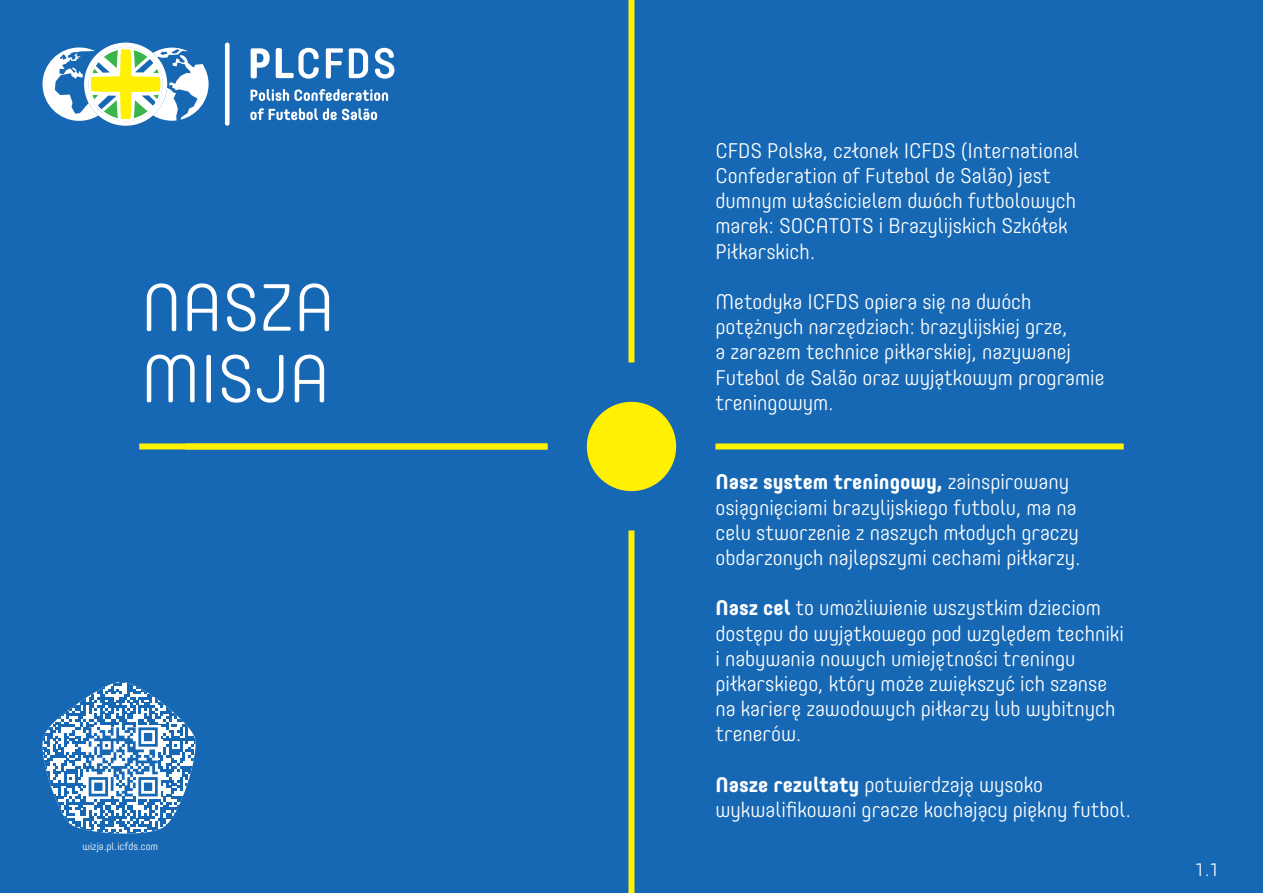
<style>
.page{position:relative;width:1263px;height:893px;background:#1768b4}
.page>*{position:absolute;margin:0;border:0;box-sizing:border-box;transform-origin:0 0}
.t1{font:300 66px/71.2px "Core Mellow 35";color:#fff}
.t2{font:300 21px/25.2px "Core Mellow 35";color:#fff}
.t3{font:700 21px "Core Mellow 65";color:#fff}
.t4{font:300 18px "Core Mellow 35";color:#fff}
.t5{font:300 10.5px "Core Mellow 35";color:#fff}
.s1{font-family:"Core Mellow 35";font-weight:300}
.s2{font-family:"Core Mellow 65";font-weight:700}
</style>
<div class="page">
<div style="left:587px;top:402px;width:89px;height:89px;background:#fff101;border-radius:50%"></div>
<div style="left:628px;top:0;width:6px;height:362px;background:#fff101"></div>
<div style="left:628px;top:530px;width:6px;height:363px;background:#fff101"></div>
<div style="left:715px;top:443px;width:409px;height:6px;background:#fff101"></div>
<div style="left:139px;top:443px;width:408px;height:6px;background:#fff101"></div>
<svg style="left:43px;top:682px;width:153px;height:152px"></svg>
<svg style="left:43px;top:43px;width:166px;height:83px"></svg>
<div style="left:225px;top:43px;width:5px;height:83px;background:#fff;border-radius:2px"></div>
<svg style="left:250px;top:108px;width:127px;height:12px"></svg>
<svg style="left:251px;top:89px;width:137px;height:12px"></svg>
<svg style="left:251px;top:48px;width:19px;height:30px"></svg>
<svg style="left:276px;top:48px;width:43px;height:31px"></svg>
<svg style="left:326px;top:48px;width:17px;height:30px"></svg>
<svg style="left:349px;top:48px;width:19px;height:30px"></svg>
<svg style="left:375px;top:48px;width:19px;height:31px"></svg>
<h1 class="t1" style="left:141px;top:269px;width:195px">NASZA<br>MISJA</h1>
<p class="t5" style="left:82px;top:839px;width:77px">wizja.pl.icfds.com</p>
<p class="t2" style="left:715px;top:137px;width:365px">CFDS Polska, członek ICFDS (International Confederation of Futebol de Salão) jest dumnym właścicielem dwóch futbolowych marek: SOCATOTS i Brazylijskich Szkółek Piłkarskich.</p>
<p class="t2" style="left:715px;top:288px;width:391px">Metodyka ICFDS opiera się na dwóch potężnych narzędziach: brazylijskiej grze,<br>a zarazem technice piłkarskiej, nazywanej Futebol de Salão oraz wyjątkowym programie treningowym.</p>
<p class="t3" style="left:715px;top:466px;width:355px">Nasz system treningowy, <span class="s1">zainspirowany</span></p>
<p class="t2" style="left:715px;top:494px;width:367px">osiągnięciami brazylijskiego futbolu, ma na celu stworzenie z naszych młodych graczy obdarzonych najlepszymi cechami piłkarzy.</p>
<p class="t2" style="left:715px;top:594px;width:410px"><span class="s2">Nasz cel</span> to umożliwienie wszystkim dzieciom dostępu do wyjątkowego pod względem techniki i nabywania nowych umiejętności treningu piłkarskiego, który może zwiększyć ich szanse na karierę zawodowych piłkarzy lub wybitnych trenerów.</p>
<p class="t2" style="left:715px;top:771px;width:417px"><span class="s2">Nasze rezultaty</span> potwierdzają wysoko wykwalifikowani gracze kochający piękny futbol.</p>
<p class="t4" style="left:1195px;top:856px;width:26px">1.1</p>
</div>
